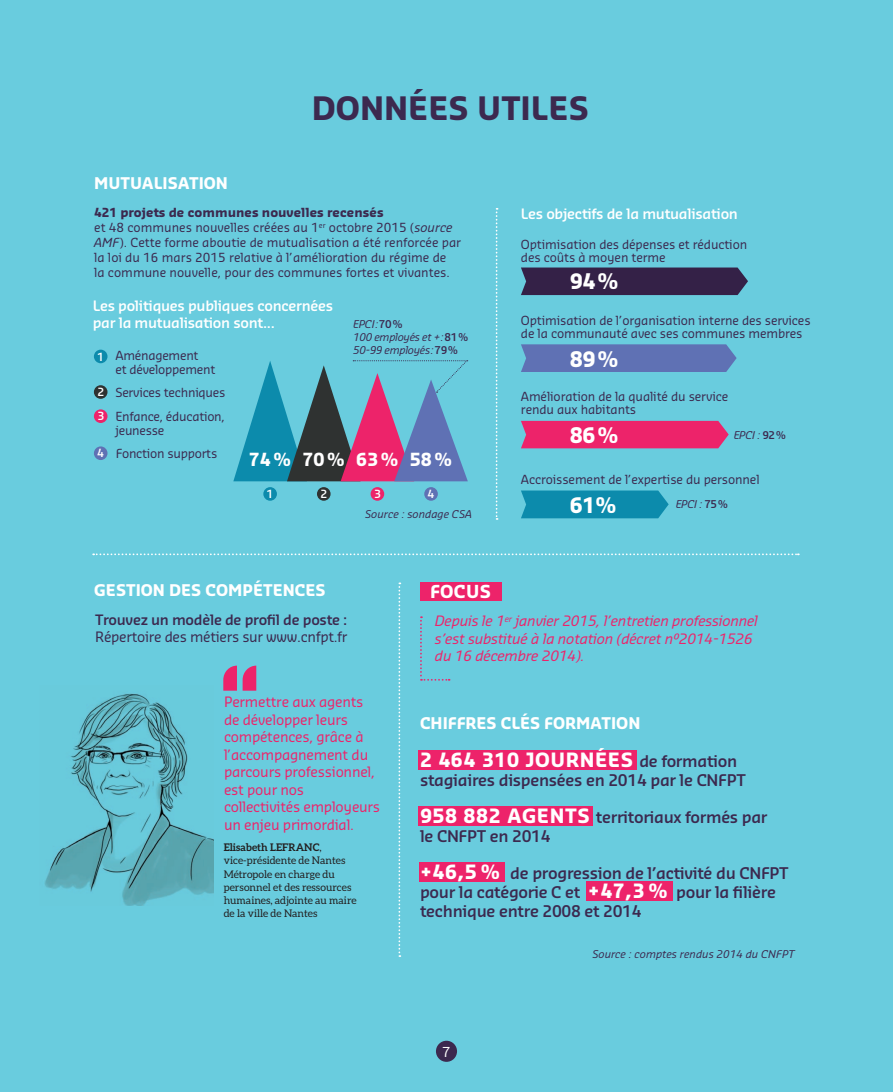
<style>
.page{position:relative;width:893px;height:1092px;background:#fff}
.page>*{position:absolute;margin:0;border:0;box-sizing:border-box;transform-origin:0 0}
.t1{font:700 31.5px "Sansa Std";color:#3c294f}
.t2{font:700 21px "Sansa Std";letter-spacing:-.02em;color:#fff}
.t3{font:700 19.25px "Sansa Std";letter-spacing:.03em;color:#fff}
.t4{font:700 17.68px "Sansa Std";color:#fff}
.t5{font:700 17.5px "Sansa Std";letter-spacing:.02em;color:#fff}
.t6{font:600 15.75px/19.1px "Sansa Std";letter-spacing:-.02em;color:#3c294f}
.t7{font:700 15.75px "Sansa Std";color:#fff}
.t8{font:14px/17.5px "Sansa Std";letter-spacing:-.015em;color:#ed236a}
.t9{font:italic 14px/17.5px "Sansa Std";letter-spacing:-.015em;color:#ed236a}
.t10{font:600 14px/16.8px "Sansa Std";letter-spacing:-.02em;color:#fff}
.t11{font:14px "Sansa Std";letter-spacing:-.02em;color:#3c294f}
.t12{font:600 14px "Sansa Std";letter-spacing:-.02em;color:#3c294f}
.t13{font:13.47px "Sansa Std";color:#fff}
.t14{font:12.25px/14.9px "Sansa Std";letter-spacing:-.01em;color:#3c294f}
.t15{font:600 11.03px/24.2px "Sansa Std";color:#fff}
.t16{font:10.5px/13.1px "Aleo";color:#231f20}
.t17{font:italic 10.5px "Sansa Std";color:#3c294f}
.t18{font:italic 10.5px/12.6px "Sansa Std";letter-spacing:-.03em;color:#3c294f}
.s1{font-weight:700}
.s2{font-style:italic}
.s3{font-weight:600;font-style:normal}
.s4{font-weight:600;font-size:15.75px;color:#3c294f}
.s5{font-weight:700;font-size:19.25px;color:#fff}
</style>
<div class="page">
<div style="left:0;top:0;width:893px;height:1091px;background:#69ccde"></div>
<svg style="left:496px;top:208px;width:2px;height:311px"></svg>
<svg style="left:398px;top:582px;width:2px;height:374px"></svg>
<svg style="left:93px;top:553px;width:706px;height:2px"></svg>
<svg style="left:223px;top:665px;width:14px;height:25px"></svg>
<svg style="left:243px;top:665px;width:13px;height:25px"></svg>
<img style="left:44px;top:693px;width:170px;height:212px">
<div style="left:94px;top:349px;width:13px;height:14px;background:#0c8bac;border-radius:50%"></div>
<div style="left:94px;top:385px;width:13px;height:14px;background:#2f3231;border-radius:50%"></div>
<div style="left:94px;top:409px;width:13px;height:14px;background:#ed236a;border-radius:50%"></div>
<div style="left:94px;top:446px;width:13px;height:14px;background:#5f71b4;border-radius:50%"></div>
<div style="left:263px;top:487px;width:14px;height:13px;background:#0c8bac;border-radius:50%"></div>
<div style="left:317px;top:487px;width:14px;height:13px;background:#2f3231;border-radius:50%"></div>
<div style="left:371px;top:487px;width:13px;height:13px;background:#ed236a;border-radius:50%"></div>
<div style="left:424px;top:487px;width:14px;height:13px;background:#5f71b4;border-radius:50%"></div>
<svg style="left:233px;top:360px;width:235px;height:121px"></svg>
<svg style="left:521px;top:267px;width:227px;height:28px;background:#36294e"></svg>
<svg style="left:521px;top:344px;width:216px;height:28px;background:#5f75b6"></svg>
<div style="left:521px;top:421px;width:208px;height:27px;background:#ed236a"></div>
<svg style="left:521px;top:490px;width:148px;height:28px;background:#128faf"></svg>
<div style="left:418px;top:750px;width:218px;height:20px;background:#ed236a"></div>
<div style="left:418px;top:806px;width:175px;height:19px;background:#ed236a"></div>
<div style="left:419px;top:861px;width:86px;height:20px;background:#ed236a"></div>
<div style="left:586px;top:881px;width:87px;height:19px;background:#ed236a"></div>
<svg style="left:420px;top:616px;width:30px;height:64px"></svg>
<div style="left:420px;top:582px;width:81px;height:19px;background:#ed236a"></div>
<div style="left:436px;top:1040px;width:21px;height:21px;background:#3c294f;border-radius:50%"></div>
<p class="t7" style="left:94px;top:173px;width:135px">MUTUALISATION</p>
<h1 class="t1" style="left:312px;top:87px;width:278px">DONNÉES UTILES</h1>
<p class="t14" style="left:94px;top:205px;width:369px"><span class="s1">421 PROJETS DE COMMUNES NOUVELLES RECENSÉS<br></span>et 48 communes nouvelles créées au 1<sup>er</sup> octobre 2015 (<span class="s2">source AMF</span>). Cette forme aboutie de mutualisation a été renforcée par la loi du 16 mars 2015 relative à l’amélioration du régime de<br>la commune nouvelle, pour des communes fortes et vivantes.</p>
<p class="t10" style="left:93px;top:297px;width:242px">les politiques publiques concernées par la mutualisation sont...</p>
<p class="t14" style="left:115px;top:348px;width:101px;line-height:14px">Aménagement<br>et développement</p>
<p class="t14" style="left:115px;top:380px;width:112px;line-height:24px">Services techniques<br>Enfance, éducation,</p>
<p class="t14" style="left:115px;top:418px;width:103px;line-height:22.6px">jeunesse<br>Fonction supports</p>
<p class="t15" style="left:97px;top:344px;width:8px">1</p>
<p class="t15" style="left:97px;top:379px;width:8px">2<br>3</p>
<p class="t15" style="left:97px;top:440px;width:8px">4</p>
<h3 class="t4" style="left:249px;top:447px;width:44px">74 %</h3>
<p class="t15" style="left:266px;top:481px;width:8px">1</p>
<h3 class="t4" style="left:303px;top:447px;width:44px">70 %</h3>
<p class="t15" style="left:321px;top:481px;width:8px">2</p>
<p class="t18" style="left:353px;top:318px;width:117px">EPCI :<span class="s3">70 %<br></span>100 employés et + : <span class="s3">81 %<br></span>50-99 employés :<span class="s3">79 %</span></p>
<h3 class="t4" style="left:356px;top:447px;width:44px">63 %</h3>
<p class="t15" style="left:374px;top:481px;width:8px">3</p>
<h3 class="t4" style="left:410px;top:447px;width:44px">58 %</h3>
<p class="t15" style="left:428px;top:481px;width:8px">4</p>
<p class="t17" style="left:365px;top:507px;width:109px">Source : sondage CSA</p>
<p class="t10" style="left:521px;top:205px;width:219px">les objectifs de la mutualisation</p>
<p class="t14" style="left:521px;top:237px;width:228px;line-height:13.1px">Optimisation des dépenses et réduction des coûts à moyen terme</p>
<h2 class="t2" style="left:570px;top:267px;width:51px">94 %</h2>
<p class="t14" style="left:521px;top:313px;width:291px;line-height:13.1px">Optimisation de l’organisation interne des services de la communauté avec ses communes membres</p>
<h2 class="t2" style="left:570px;top:345px;width:51px">89 %</h2>
<p class="t14" style="left:521px;top:389px;width:209px;line-height:13.1px">Amélioration de la qualité du service rendu aux habitants</p>
<h2 class="t2" style="left:570px;top:421px;width:51px">86 %</h2>
<p class="t17" style="left:734px;top:428px;width:54px">EPCI : <span class="s3">92 %</span></p>
<p class="t14" style="left:521px;top:471px;width:240px">Accroissement de l’expertise du personnel</p>
<h2 class="t2" style="left:570px;top:491px;width:49px">61%</h2>
<p class="t17" style="left:676px;top:497px;width:54px">EPCI : <span class="s3">75 %</span></p>
<p class="t7" style="left:94px;top:579px;width:233px">GESTION DES COMPÉTENCES</p>
<p class="t12" style="left:95px;top:610px;width:254px">trouvez un modèle de profil de poste :</p>
<p class="t11" style="left:95px;top:627px;width:254px">Répertoire des métiers sur www.cnfpt.fr</p>
<p class="t8" style="left:224px;top:692px;width:158px">Permettre aux agents de développer leurs compétences, grâce à l’accompagnement du parcours professionnel, est pour nos collectivités employeurs un enjeu primordial.</p>
<p class="t16" style="left:224px;top:840px;width:134px"><span class="s1">Elisabeth LEFRAnC</span>, vice-présidente de Nantes<br>Métropole en charge du personnel et des ressources humaines, adjointe au maire de la ville de Nantes</p>
<h3 class="t5" style="left:430px;top:580px;width:63px">FOCUS</h3>
<p class="t9" style="left:435px;top:611px;width:325px">Depuis le 1<sup>er</sup> janvier 2015, l’entretien professionnel s’est substitué à la notation (décret n°2014-1526 du 16 décembre 2014).</p>
<p class="t7" style="left:420px;top:713px;width:222px">CHIFFRES CLÉS FORMATION</p>
<h3 class="t3" style="left:420px;top:747px;width:319px">2 464 310 JOURNÉES <span class="s4">de formation</span></h3>
<p class="t6" style="left:420px;top:770px;width:327px">stagiaires dispensées en 2014 par le cnfpt</p>
<p class="t6" style="left:420px;top:807px;width:349px"><span class="s5">958 882 AGENTS</span> territoriaux formés par le cnfpt en 2014</p>
<p class="t6" style="left:420px;top:862px;width:370px"><span class="s5">+46,5 %</span> de progression de l’activité du cnfpt pour la catégorie c et <span class="s5">+47,3 %</span> pour la filière technique entre 2008 et 2014</p>
<p class="t13" style="left:442px;top:1042px;width:10px">7</p>
<p class="t17" style="left:592px;top:947px;width:204px">Source : comptes rendus 2014 du CNFPT</p>
</div>
